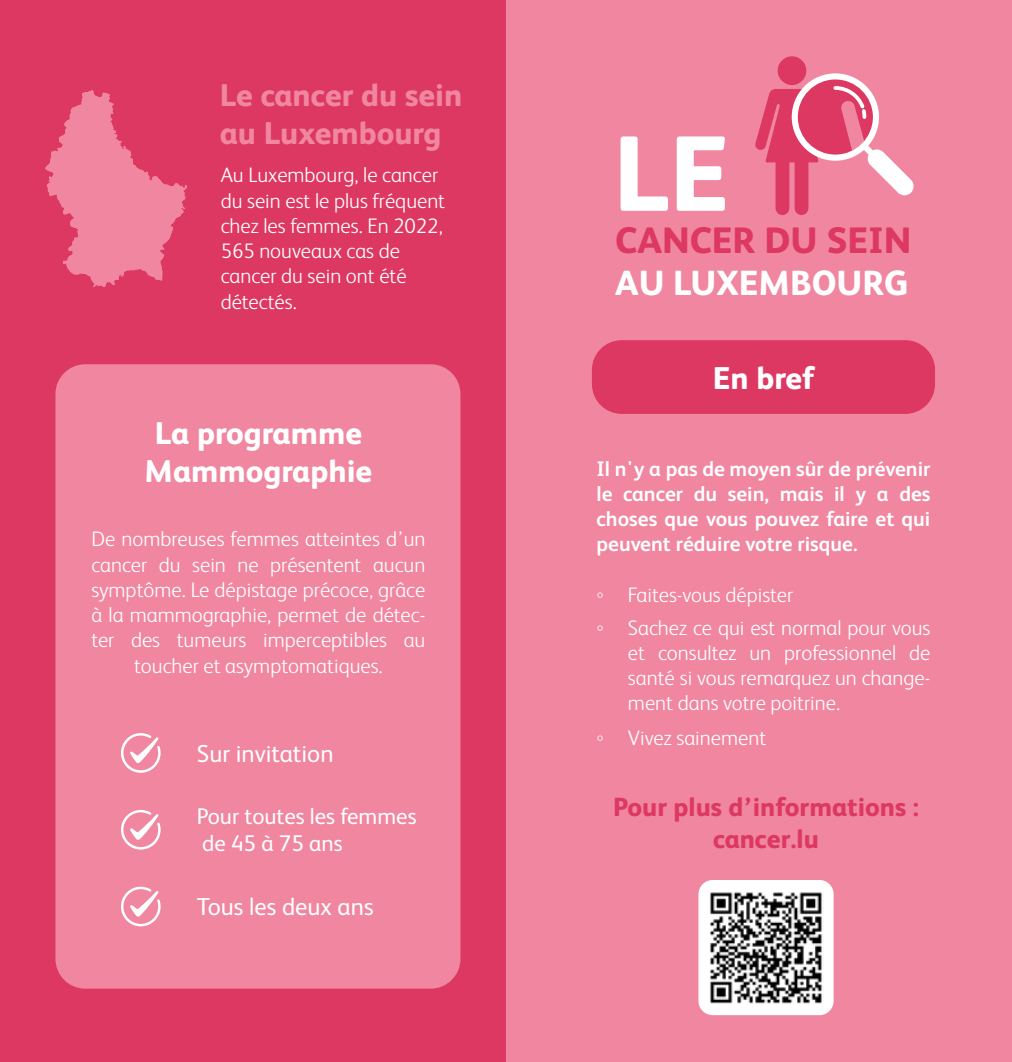
<style>
.page{position:relative;width:1012px;height:1062px;background:#fff}
.page>*{position:absolute;margin:0;border:0;box-sizing:border-box;transform-origin:0 0}
.t1{font:800 36.75px "FS Albert";color:#dd3862}
.t2{font:800 35px "FS Albert";color:#fff}
.t3{font:800 31.5px/37.8px "FS Albert";color:#fff;text-align:center}
.t4{font:800 31.5px/37.8px "FS Albert";color:#f086a0}
.t5{font:800 26.25px/31.5px "FS Albert";color:#dd3862;text-align:center}
.t6{font:24.5px "FS Albert";color:#fff}
.t7{font:22.75px/27.3px "FS Albert";color:#fff}
.t8{font:300 21px/25.2px "FS Albert";color:#fff}
.t9{font:700 21px/25.2px "FS Albert";color:#fff;text-align:justify}
.s1{font-family:"Times New Roman";font-weight:400}
</style>
<div class="page">
<div style="left:0;top:0;width:506px;height:1062px;background:#dd3862"></div>
<div style="left:506px;top:0;width:506px;height:1062px;background:#f086a0"></div>
<div style="left:698px;top:880px;width:136px;height:135px;background:#fff;border-radius:14px"></div>
<div style="left:55px;top:364px;width:405px;height:624px;background:#f086a0;border-radius:30px"></div>
<div style="left:592px;top:340px;width:343px;height:74px;background:#dd3862;border-radius:30px"></div>
<svg style="left:45px;top:90px;width:142px;height:197px"></svg>
<svg style="left:621px;top:136px;width:47px;height:75px"></svg>
<svg style="left:677px;top:136px;width:48px;height:75px"></svg>
<div style="left:778px;top:56px;width:28px;height:29px;background:#dd3862;border-radius:50%"></div>
<svg style="left:755px;top:73px;width:159px;height:142px"></svg>
<svg style="left:121px;top:733px;width:40px;height:39px"></svg>
<svg style="left:121px;top:886px;width:40px;height:40px"></svg>
<svg style="left:121px;top:810px;width:40px;height:39px"></svg>
<img style="left:710px;top:892px;width:112px;height:112px">
<h3 class="t4" style="left:220px;top:75px;width:244px">Le cancer du sein au Luxembourg</h3>
<p class="t8" style="left:221px;top:162px;width:226px">Au Luxembourg, le cancer du sein est le plus fréquent chez les femmes. En 2022,<br>565 nouveaux cas de cancer du sein ont été détectés.</p>
<h3 class="t3" style="left:145px;top:413px;width:229px">La programme<br>Mammographie</h3>
<p class="t8" style="left:91px;top:526px;width:335px;text-align:center">De nombreuses femmes atteintes d’un cancer du sein ne présentent aucun symptôme. Le dépistage précoce, grâce à la mammographie, permet de détec&shy;ter des tumeurs imperceptibles au toucher et asymptomatiques.</p>
<p class="t6" style="left:197px;top:737px;width:138px">Sur invitation</p>
<p class="t7" style="left:197px;top:801px;width:221px">Pour toutes les femmes de 45 à 75 ans</p>
<p class="t6" style="left:197px;top:890px;width:178px">Tous les deux ans</p>
<h1 class="t1" style="left:615px;top:213px;width:298px">CANCER DU SEIN</h1>
<h2 class="t2" style="left:615px;top:257px;width:295px">AU LUXEMBOURG</h2>
<h3 class="t3" style="left:713px;top:357px;width:102px">En bref</h3>
<p class="t9" style="left:596px;top:455px;width:335px">Il n'y a pas de moyen sûr de prévenir le cancer du sein, mais il y a des choses que vous pouvez faire et qui peuvent réduire votre risque.</p>
<p class="t8" style="left:596px;top:577px;width:336px;line-height:33.2px"><span class="s1">◦</span> Faites-vous dépister<br><span class="s1">◦</span> Sachez ce qui est normal pour vous</p>
<p class="t8" style="left:628px;top:639px;width:304px;text-align:justify">et consultez un professionnel de santé si vous remarquez un change&shy;ment dans votre poitrine.</p>
<p class="t8" style="left:596px;top:724px;width:171px"><span class="s1">◦</span> Vivez sainement</p>
<p class="t5" style="left:613px;top:790px;width:307px">Pour plus d’informations : cancer.lu</p>
</div>
